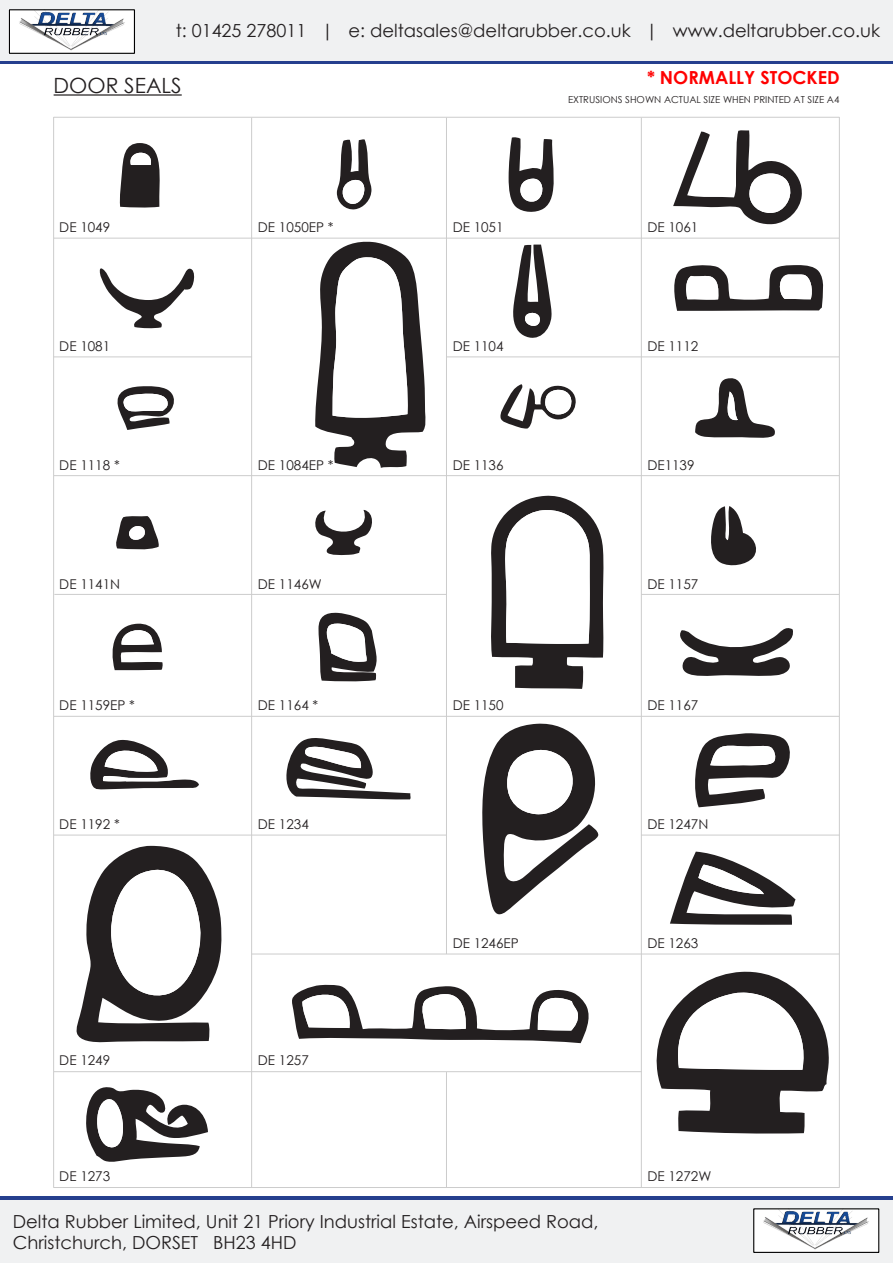
<style>
.page{position:relative;width:893px;height:1263px;background:#fff}
.page>*{position:absolute;margin:0;border:0;box-sizing:border-box;transform-origin:0 0}
.t1{font:21px "Century Gothic";color:#231f20}
.t2{font:18px/21.6px "Century Gothic";color:#231f20}
.t3{font:700 18px "Century Gothic";color:#f00}
.t4{font:13.5px "Century Gothic";color:#231f20}
.t5{font:9.6px "Century Gothic";color:#231f20}
</style>
<div class="page">
<div style="left:0;top:1200px;width:893px;height:63px;background:#f0f1f2"></div>
<div style="left:753px;top:1208px;width:126px;height:45px;background:#fff"></div>
<img style="left:763px;top:1210px;width:106px;height:40px">
<div style="left:753px;top:1208px;width:126px;height:45px;border:1px solid #000"></div>
<hr style="left:0;top:1196px;width:893px;height:4px;background:#253f8e">
<hr style="left:0;top:60px;width:893px;height:4px;background:#253f8e">
<div style="left:0;top:0;width:893px;height:61px;background:#f0f1f2"></div>
<div style="left:9px;top:9px;width:126px;height:45px;background:#fff"></div>
<img style="left:19px;top:11px;width:106px;height:40px">
<div style="left:9px;top:9px;width:126px;height:45px;border:1px solid #000"></div>
<svg style="left:119px;top:143px;width:41px;height:65px"></svg>
<svg style="left:673px;top:130px;width:129px;height:95px"></svg>
<svg style="left:509px;top:137px;width:45px;height:75px"></svg>
<svg style="left:337px;top:139px;width:35px;height:71px"></svg>
<svg style="left:315px;top:241px;width:111px;height:227px"></svg>
<svg style="left:99px;top:268px;width:96px;height:61px"></svg>
<svg style="left:674px;top:265px;width:150px;height:46px"></svg>
<svg style="left:513px;top:245px;width:39px;height:93px"></svg>
<svg style="left:500px;top:384px;width:76px;height:45px"></svg>
<svg style="left:695px;top:378px;width:80px;height:60px"></svg>
<svg style="left:117px;top:386px;width:57px;height:44px"></svg>
<svg style="left:711px;top:506px;width:45px;height:60px"></svg>
<svg style="left:315px;top:510px;width:57px;height:46px"></svg>
<svg style="left:491px;top:495px;width:113px;height:194px"></svg>
<svg style="left:116px;top:516px;width:43px;height:34px"></svg>
<svg style="left:318px;top:612px;width:59px;height:70px"></svg>
<svg style="left:680px;top:628px;width:113px;height:48px"></svg>
<svg style="left:112px;top:623px;width:51px;height:47px"></svg>
<svg style="left:695px;top:733px;width:95px;height:74px"></svg>
<svg style="left:286px;top:738px;width:125px;height:62px"></svg>
<svg style="left:482px;top:723px;width:116px;height:192px"></svg>
<svg style="left:670px;top:852px;width:125px;height:73px"></svg>
<svg style="left:76px;top:846px;width:146px;height:196px"></svg>
<svg style="left:656px;top:971px;width:173px;height:163px"></svg>
<svg style="left:292px;top:984px;width:297px;height:59px"></svg>
<svg style="left:86px;top:1087px;width:122px;height:75px"></svg>
<svg style="left:90px;top:739px;width:109px;height:51px"></svg>
<hr style="left:54px;top:238px;width:785px;height:1px;background:#ccc">
<hr style="left:54px;top:117px;width:785px;height:1px;background:#ccc">
<hr style="left:54px;top:475px;width:785px;height:1px;background:#ccc">
<hr style="left:54px;top:716px;width:785px;height:1px;background:#ccc">
<hr style="left:447px;top:356px;width:392px;height:1px;background:#ccc">
<hr style="left:54px;top:356px;width:198px;height:1px;background:#ccc">
<hr style="left:641px;top:594px;width:198px;height:1px;background:#ccc">
<hr style="left:54px;top:594px;width:392px;height:1px;background:#ccc">
<hr style="left:54px;top:835px;width:393px;height:1px;background:#ccc">
<hr style="left:641px;top:835px;width:199px;height:1px;background:#ccc">
<hr style="left:252px;top:954px;width:587px;height:1px;background:#ccc">
<hr style="left:54px;top:1071px;width:588px;height:1px;background:#ccc">
<hr style="left:54px;top:1187px;width:785px;height:1px;background:#ccc">
<hr style="left:446px;top:118px;width:1px;height:836px;background:#ccc">
<hr style="left:446px;top:1072px;width:1px;height:116px;background:#ccc">
<hr style="left:641px;top:118px;width:1px;height:1069px;background:#ccc">
<hr style="left:839px;top:117px;width:1px;height:1071px;background:#ccc">
<hr style="left:53px;top:117px;width:1px;height:1071px;background:#ccc">
<hr style="left:251px;top:118px;width:1px;height:1069px;background:#ccc">
<hr style="left:54px;top:94px;width:128px;height:2px;background:#231f20">
<h2 class="t2" style="left:176px;top:19px;width:706px">t: 01425 278011 | e: deltasales@deltarubber.co.uk | www.deltarubber.co.uk</h2>
<h2 class="t3" style="left:647px;top:64px;width:194px">* NORMALLY STOCKED</h2>
<p class="t1" style="left:54px;top:71px;width:130px">DOOR SEALS</p>
<p class="t5" style="left:568px;top:93px;width:273px">EXTRUSIONS SHOWN ACTUAL SIZE WHEN PRINTED AT SIZE A4</p>
<p class="t4" style="left:59px;top:217px;width:52px">DE 1049</p>
<p class="t4" style="left:258px;top:217px;width:77px">DE 1050EP *</p>
<p class="t4" style="left:453px;top:217px;width:52px">DE 1051</p>
<p class="t4" style="left:647px;top:217px;width:52px">DE 1061</p>
<p class="t4" style="left:59px;top:337px;width:52px">DE 1081</p>
<p class="t4" style="left:453px;top:337px;width:52px">DE 1104</p>
<p class="t4" style="left:647px;top:337px;width:52px">DE 1112</p>
<p class="t4" style="left:59px;top:455px;width:62px">DE 1118 *</p>
<p class="t4" style="left:258px;top:455px;width:77px">DE 1084EP *</p>
<p class="t4" style="left:453px;top:455px;width:52px">DE 1136</p>
<p class="t4" style="left:647px;top:455px;width:49px">DE1139</p>
<p class="t4" style="left:59px;top:574px;width:62px">DE 1141N</p>
<p class="t4" style="left:258px;top:574px;width:65px">DE 1146W</p>
<p class="t4" style="left:647px;top:574px;width:52px">DE 1157</p>
<p class="t4" style="left:59px;top:696px;width:77px">DE 1159EP *</p>
<p class="t4" style="left:258px;top:696px;width:62px">DE 1164 *</p>
<p class="t4" style="left:453px;top:696px;width:52px">DE 1150</p>
<p class="t4" style="left:647px;top:696px;width:52px">DE 1167</p>
<p class="t4" style="left:59px;top:815px;width:62px">DE 1192 *</p>
<p class="t4" style="left:258px;top:815px;width:52px">DE 1234</p>
<p class="t4" style="left:647px;top:815px;width:62px">DE 1247N</p>
<p class="t4" style="left:453px;top:934px;width:68px">DE 1246EP</p>
<p class="t4" style="left:647px;top:934px;width:52px">DE 1263</p>
<p class="t4" style="left:59px;top:1050px;width:52px">DE 1249</p>
<p class="t4" style="left:258px;top:1050px;width:52px">DE 1257</p>
<p class="t4" style="left:59px;top:1167px;width:52px">DE 1273</p>
<p class="t4" style="left:647px;top:1167px;width:65px">DE 1272W</p>
<h2 class="t2" style="left:13px;top:1210px;width:587px">Delta Rubber Limited, Unit 21 Priory Industrial Estate, Airspeed Road,<br>Christchurch, DORSET BH23 4HD</h2>
</div>
